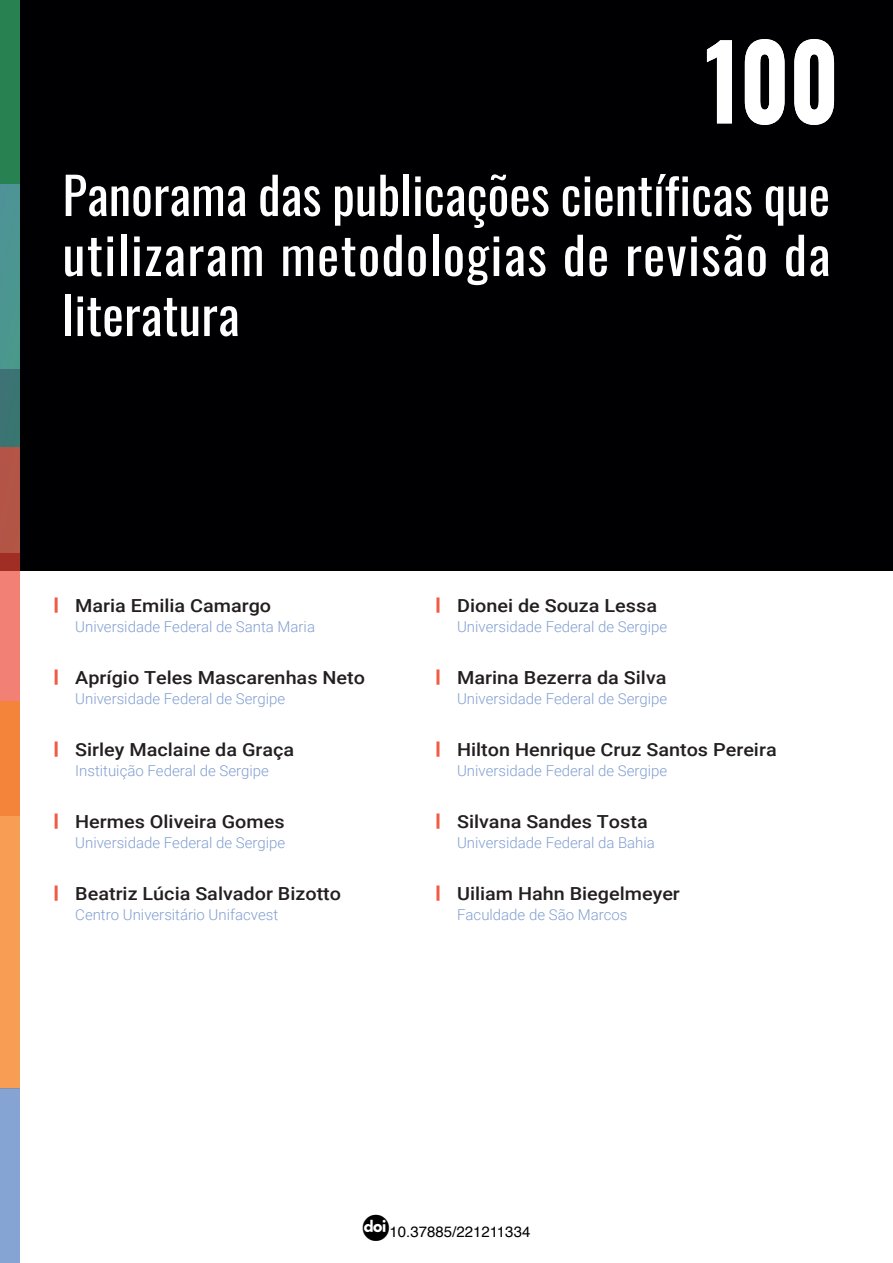
<style>
.page{position:relative;width:893px;height:1263px;background:#fff}
.page>*{position:absolute;margin:0;border:0;box-sizing:border-box;transform-origin:0 0}
.t1{font:700 102.6px "Oswald";color:#fff;scale:.88 1}
._01_cap_titulo{font:51px/60px "Oswald";letter-spacing:.025em;color:#fff;text-align:justify}
._02_autor{font:500 18px "Roboto";color:#231f20;scale:1.1 1}
._02_instituicao{font:300 15px "Roboto";color:#829fd1}
.t2{font:15px "Helvetica";color:#000}
</style>
<div class="page">
<div style="left:0;top:0;width:893px;height:572px;background:#000003"></div>
<div style="left:0;top:0;width:20px;height:368px;background:#288151"></div>
<svg style="left:0;top:184px;width:20px;height:263px"></svg>
<svg style="left:0;top:447px;width:20px;height:254px;fill:#f38075"></svg>
<div style="left:0;top:701px;width:20px;height:388px;background:linear-gradient(to bottom,#f4863b,#f8a55d)"></div>
<div style="left:0;top:1089px;width:20px;height:174px;background:#85a3d3"></div>
<hr style="left:55px;top:597px;width:3px;height:16px;background:#f15b43">
<hr style="left:55px;top:669px;width:3px;height:16px;background:#f15b43">
<hr style="left:55px;top:741px;width:3px;height:16px;background:#f15b43">
<hr style="left:55px;top:813px;width:3px;height:16px;background:#f15b43">
<hr style="left:55px;top:885px;width:3px;height:16px;background:#f15b43">
<hr style="left:436px;top:597px;width:3px;height:16px;background:#f15b43">
<hr style="left:436px;top:669px;width:3px;height:16px;background:#f15b43">
<hr style="left:436px;top:741px;width:3px;height:16px;background:#f15b43">
<hr style="left:436px;top:813px;width:3px;height:16px;background:#f15b43">
<hr style="left:436px;top:885px;width:3px;height:16px;background:#f15b43">
<h1 class="t1" style="left:705px;top:28px;width:154px">100</h1>
<h1 class="_01_cap_titulo" style="left:63px;top:160px;width:769px">Panorama das publicações científicas que utilizaram metodologias de revisão da literatura</h1>
<p class="_02_autor" style="left:75px;top:593px;width:180px">Maria Emilia Camargo</p>
<p class="_02_instituicao" style="left:75px;top:616px;width:241px">Universidade Federal de Santa Maria</p>
<p class="_02_autor" style="left:75px;top:665px;width:265px">Aprígio Teles Mascarenhas Neto</p>
<p class="_02_instituicao" style="left:75px;top:688px;width:212px">Universidade Federal de Sergipe</p>
<p class="_02_autor" style="left:75px;top:737px;width:201px">Sirley Maclaine da Graça</p>
<p class="_02_instituicao" style="left:75px;top:760px;width:195px">Instituição Federal de Sergipe</p>
<p class="_02_autor" style="left:75px;top:809px;width:192px">Hermes Oliveira Gomes</p>
<p class="_02_instituicao" style="left:75px;top:832px;width:212px">Universidade Federal de Sergipe</p>
<p class="_02_autor" style="left:75px;top:881px;width:243px">Beatriz Lúcia Salvador Bizotto</p>
<p class="_02_instituicao" style="left:75px;top:904px;width:204px">Centro Universitário Unifacvest</p>
<p class="_02_autor" style="left:457px;top:593px;width:183px">Dionei de Souza Lessa</p>
<p class="_02_instituicao" style="left:457px;top:616px;width:212px">Universidade Federal de Sergipe</p>
<p class="_02_autor" style="left:457px;top:665px;width:192px">Marina Bezerra da Silva</p>
<p class="_02_instituicao" style="left:457px;top:688px;width:212px">Universidade Federal de Sergipe</p>
<p class="_02_autor" style="left:457px;top:737px;width:292px">Hilton Henrique Cruz Santos Pereira</p>
<p class="_02_instituicao" style="left:457px;top:760px;width:212px">Universidade Federal de Sergipe</p>
<p class="_02_autor" style="left:457px;top:809px;width:175px">Silvana Sandes Tosta</p>
<p class="_02_instituicao" style="left:457px;top:832px;width:199px">Universidade Federal da Bahia</p>
<p class="_02_autor" style="left:457px;top:881px;width:204px">Uiliam Hahn Biegelmeyer</p>
<p class="_02_instituicao" style="left:457px;top:904px;width:172px">Faculdade de São Marcos</p>
<p class="t2" style="left:390px;top:1220px;width:142px">10.37885/221211334</p>
</div>
